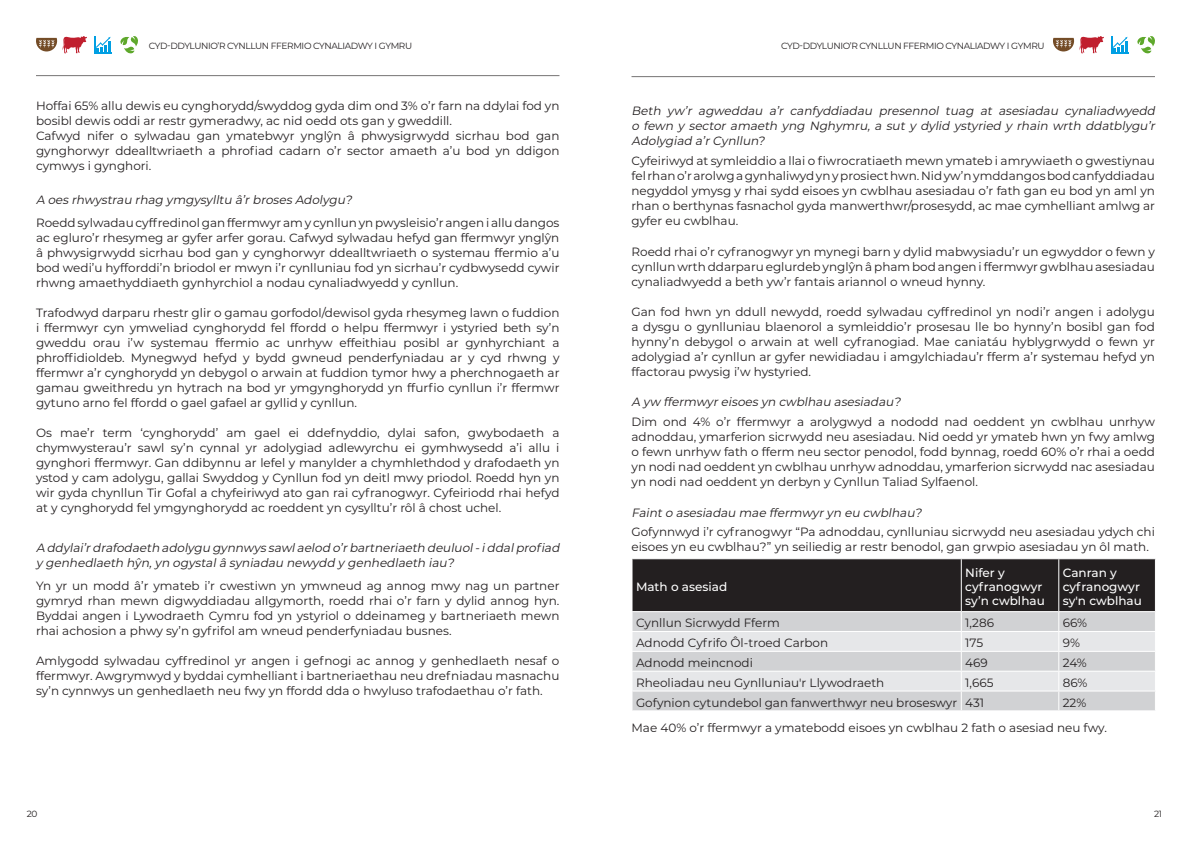
<style>
.page{position:relative;width:1191px;height:842px;background:#fff}
.page>*{position:absolute;margin:0;border:0;box-sizing:border-box;transform-origin:0 0}
.t1{font:12px/15px "Montserrat";color:#231f20;text-align:justify}
.t2{font:italic 12px/15px "Montserrat";color:#231f20}
.t3{font:500 12px/14.4px "Montserrat";color:#fff}
.t4{font:9px "Montserrat";letter-spacing:-.04em;color:#231f20}
</style>
<div class="page">
<svg style="left:120px;top:36px;width:18px;height:18px"></svg>
<svg style="left:36px;top:38px;width:21px;height:13px"></svg>
<svg style="left:94px;top:37px;width:18px;height:16px"></svg>
<svg style="left:63px;top:36px;width:24px;height:17px"></svg>
<svg style="left:1137px;top:36px;width:18px;height:18px"></svg>
<svg style="left:1111px;top:37px;width:17px;height:16px"></svg>
<svg style="left:1053px;top:36px;width:51px;height:17px"></svg>
<hr style="left:36px;top:75px;width:523px;height:1px;background:#231f20">
<hr style="left:631px;top:76px;width:524px;height:1px;background:#231f20">
<svg style="left:632px;top:559px;width:523px;height:151px;background:#9c9b9d"></svg>
<p class="t4" style="left:149px;top:40px;width:265px">CYD-DDYLUNIO’R CYNLLUN FFERMIO CYNALIADWY I GYMRU</p>
<p class="t4" style="left:781px;top:40px;width:265px">CYD-DDYLUNIO’R CYNLLUN FFERMIO CYNALIADWY I GYMRU</p>
<p class="t1" style="left:36px;top:97px;width:525px">Hoffai 65% allu dewis eu cynghorydd/swyddog gyda dim ond 3% o’r farn na ddylai fod yn bosibl dewis oddi ar restr gymeradwy, ac nid oedd ots gan y gweddill.</p>
<p class="t1" style="left:36px;top:127px;width:525px">Cafwyd nifer o sylwadau gan ymatebwyr ynglŷn â phwysigrwydd sicrhau bod gan gynghorwyr ddealltwriaeth a phrofiad cadarn o’r sector amaeth a’u bod yn ddigon cymwys i gynghori.</p>
<p class="t2" style="left:36px;top:192px;width:320px">A oes rhwystrau rhag ymgysylltu â’rbroses Adolygu?</p>
<p class="t1" style="left:36px;top:214px;width:525px">Roedd sylwadau cyffredinol gan ffermwyr am y cynllun yn pwysleisio’r angen i allu dangos ac egluro’r rhesymeg ar gyfer arfer gorau. Cafwyd sylwadau hefyd gan ffermwyr ynglŷn â phwysigrwydd sicrhau bod gan y cynghorwyr ddealltwriaeth o systemau ffermio a’u bod wedi’u hyfforddi’n briodol er mwyn i’r cynlluniau fod yn sicrhau’r cydbwysedd cywir rhwng amaethyddiaeth gynhyrchiol a nodau cynaliadwyedd y cynllun.</p>
<p class="t1" style="left:36px;top:304px;width:525px">Trafodwyd darparu rhestr glir o gamau gorfodol/dewisol gyda rhesymeg lawn o fuddion i ffermwyr cyn ymweliad cynghorydd fel ffordd o helpu ffermwyr i ystyried beth sy’n gweddu orau i’w systemau ffermio ac unrhyw effeithiau posibl ar gynhyrchiant a phroffidioldeb. Mynegwyd hefyd y bydd gwneud penderfyniadau ar y cyd rhwng y ffermwr a’r cynghorydd yn debygol o arwain at fuddion tymor hwy a pherchnogaeth ar gamau gweithredu yn hytrach na bod yr ymgynghorydd yn ffurfio cynllun i’r ffermwr gytuno arno fel ffordd o gael gafael ar gyllid y cynllun.</p>
<p class="t1" style="left:36px;top:424px;width:525px">Os mae’r term ‘cynghorydd’ am gael ei ddefnyddio, dylai safon, gwybodaeth a chymwysterau’r sawl sy’n cynnal yr adolygiad adlewyrchu ei gymhwysedd a’i allu i gynghori ffermwyr. Gan ddibynnu ar lefel y manylder a chymhlethdod y drafodaeth yn ystod y cam adolygu, gallai Swyddog y Cynllun fod yn deitl mwy priodol. Roedd hyn yn wir gyda chynllun Tir Gofal a chyfeiriwyd ato gan rai cyfranogwyr. Cyfeiriodd rhai hefyd at y cynghorydd fel ymgynghorydd ac roeddent yn cysylltu’r rôl â chost uchel.</p>
<p class="t2" style="left:36px;top:539px;width:528px">A ddylai’rdrafodaeth adolygu gynnwys sawlaelod o’rbartneriaeth deuluol-iddalprofiad y genhedlaeth hŷn,yn ogystalâ syniadau newydd y genhedlaeth iau?</p>
<p class="t1" style="left:36px;top:578px;width:525px">Yn yr un modd â’r ymateb i’r cwestiwn yn ymwneud ag annog mwy nag un partner gymryd rhan mewn digwyddiadau allgymorth, roedd rhai o’r farn y dylid annog hyn.<br>Byddai angen i Lywodraeth Cymru fod yn ystyriol o ddeinameg y bartneriaeth mewn rhai achosion a phwy sy’n gyfrifol am wneud penderfyniadau busnes.</p>
<p class="t1" style="left:36px;top:653px;width:525px">Amlygodd sylwadau cyffredinol yr angen i gefnogi ac annog y genhedlaeth nesaf o ffermwyr. Awgrymwyd y byddai cymhelliant i bartneriaethau neu drefniadau masnachu sy’n cynnwys un genhedlaeth neu fwy yn ffordd dda o hwyluso trafodaethau o’r fath.</p>
<p class="t2" style="left:631px;top:102px;width:528px;text-align:justify">Beth yw’r agweddau a’r canfyddiadau presennol tuag at asesiadau cynaliadwyedd o fewn y sector amaeth yng Nghymru, a sut y dylid ystyried y rhain wrth ddatblygu’r Adolygiad a’rCynllun?</p>
<p class="t1" style="left:631px;top:153px;width:525px">Cyfeiriwyd at symleiddio a llai o fiwrocratiaeth mewn ymateb i amrywiaeth o gwestiynau fel rhan o’r arolwg a gynhaliwyd yn y prosiect hwn. Nid yw’n ymddangos bod canfyddiadau negyddol ymysg y rhai sydd eisoes yn cwblhau asesiadau o’r fath gan eu bod yn aml yn rhan o berthynas fasnachol gyda manwerthwr/prosesydd, ac mae cymhelliant amlwg ar gyfer eu cwblhau.</p>
<p class="t1" style="left:631px;top:243px;width:525px">Roedd rhai o’r cyfranogwyr yn mynegi barn y dylid mabwysiadu’r un egwyddor o fewn y cynllun wrth ddarparu eglurdeb ynglŷn â pham bod angen i ffermwyr gwblhau asesiadau cynaliadwyedd a beth yw’r fantais ariannol o wneud hynny.</p>
<p class="t1" style="left:631px;top:303px;width:525px">Gan fod hwn yn ddull newydd, roedd sylwadau cyffredinol yn nodi’r angen i adolygu a dysgu o gynlluniau blaenorol a symleiddio’r prosesau lle bo hynny’n bosibl gan fod hynny’n debygol o arwain at well cyfranogiad. Mae caniatáu hyblygrwydd o fewn yr adolygiad a’r cynllun ar gyfer newidiadau i amgylchiadau’r fferm a’r systemau hefyd yn ffactorau pwysig i’w hystyried.</p>
<p class="t2" style="left:631px;top:393px;width:273px">A yw ffermwyreisoes yn cwblhau asesiadau?</p>
<p class="t1" style="left:631px;top:414px;width:525px">Dim ond 4% o’r ffermwyr a arolygwyd a nododd nad oeddent yn cwblhau unrhyw adnoddau, ymarferion sicrwydd neu asesiadau. Nid oedd yr ymateb hwn yn fwy amlwg o fewn unrhyw fath o fferm neu sector penodol, fodd bynnag, roedd 60% o’r rhai a oedd yn nodi nad oeddent yn cwblhau unrhyw adnoddau, ymarferion sicrwydd nac asesiadau yn nodi nad oeddent yn derbyn y Cynllun Taliad Sylfaenol.</p>
<p class="t2" style="left:631px;top:505px;width:294px">Fainto asesiadau mae ffermwyryn eu cwblhau?</p>
<p class="t1" style="left:631px;top:524px;width:525px">Gofynnwyd i’r cyfranogwyr “Pa adnoddau, cynlluniau sicrwydd neu asesiadau ydych chi eisoes yn eu cwblhau?” yn seiliedig ar restr benodol, gan grwpio asesiadau yn ôl math.</p>
<p class="t3" style="left:636px;top:579px;width:93px">Math o asesiad</p>
<p class="t3" style="left:965px;top:565px;width:81px">Nifer y cyfranogwyr sy’n cwblhau</p>
<p class="t3" style="left:1062px;top:565px;width:81px">Canran y cyfranogwyr sy'n cwblhau</p>
<p class="t1" style="left:636px;top:615px;width:145px">Cynllun Sicrwydd Fferm</p>
<p class="t1" style="left:965px;top:615px;width:30px">1,286</p>
<p class="t1" style="left:1062px;top:615px;width:26px">66%</p>
<p class="t1" style="left:636px;top:635px;width:194px">Adnodd Cyfrifo Ôl-troed Carbon</p>
<p class="t1" style="left:965px;top:635px;width:19px">175</p>
<p class="t1" style="left:1062px;top:635px;width:19px">9%</p>
<p class="t1" style="left:636px;top:655px;width:118px">Adnodd meincnodi</p>
<p class="t1" style="left:965px;top:655px;width:24px">469</p>
<p class="t1" style="left:1062px;top:655px;width:26px">24%</p>
<p class="t1" style="left:636px;top:675px;width:250px">Rheoliadau neu Gynlluniau'r Llywodraeth</p>
<p class="t1" style="left:965px;top:675px;width:30px">1,665</p>
<p class="t1" style="left:1062px;top:675px;width:26px">86%</p>
<p class="t1" style="left:636px;top:694px;width:323px">Gofynion cytundebol gan fanwerthwyr neu broseswyr</p>
<p class="t1" style="left:965px;top:694px;width:20px">431</p>
<p class="t1" style="left:1062px;top:694px;width:25px">22%</p>
<p class="t1" style="left:631px;top:720px;width:477px">Mae 40% o’r ffermwyr a ymatebodd eisoes yn cwblhau 2 fath o asesiad neu fwy.</p>
<p class="t4" style="left:27px;top:808px;width:12px">20</p>
<p class="t4" style="left:1154px;top:808px;width:10px">21</p>
</div>
